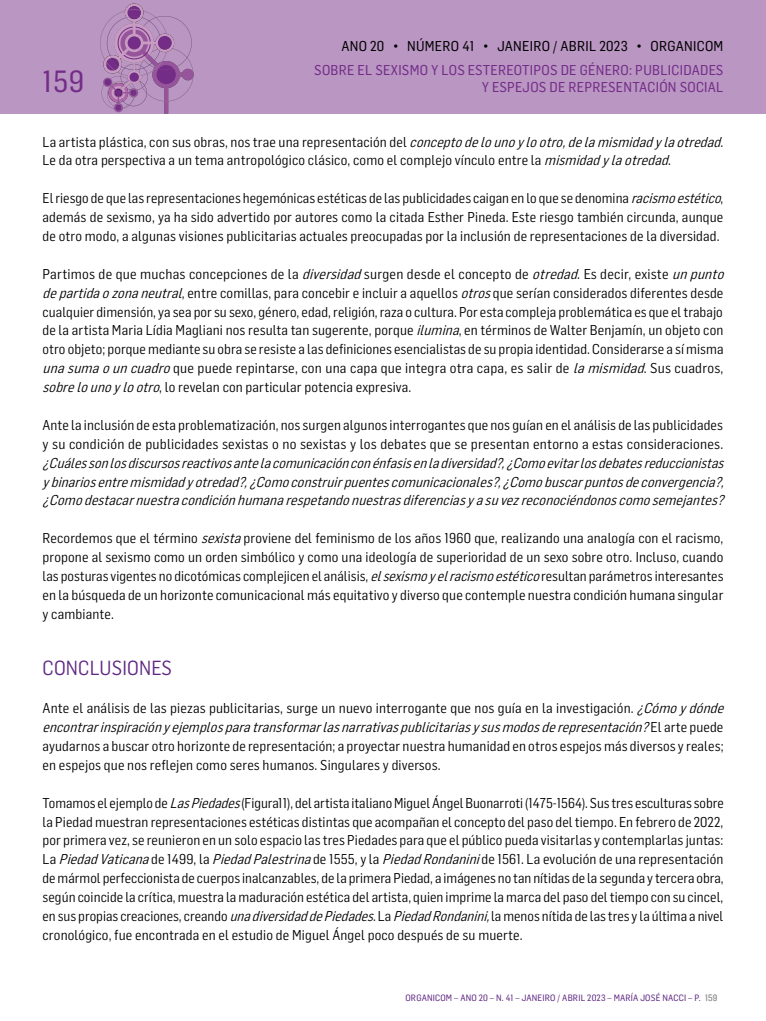
<style>
.page{position:relative;width:766px;height:1021px;background:#fff}
.page>*{position:absolute;margin:0;border:0;box-sizing:border-box;transform-origin:0 0}
.t1{font:30px "Flama Semicondensed Basic";color:#732d87}
.t2{font:20px "Flama Semicondensed";letter-spacing:.01em;color:#5f2882}
.t3{font:14px/18.9px "Flama Semicondensed";letter-spacing:.01em;color:#000}
.t4{font:italic 14px/18.9px "Flama Semicondensed";color:#000;text-align:justify}
.t5{font:14px/16.8px "Flama Semicondensed Basic";letter-spacing:.02em;color:#732d87;text-align:right}
.t6{font:14px "Flama Semicondensed Basic";letter-spacing:.02em;color:#000}
.t7{font:9px "Flama Semicondensed Basic";letter-spacing:.02em;color:#5f2882}
.s1{font-style:italic}
.s2{color:#9d9d9c}
</style>
<div class="page">
<div style="left:0;top:0;width:765px;height:113px;background:#ba96c3"></div>
<svg style="left:100px;top:3px;width:93px;height:110px"></svg>
<div style="left:158px;top:36px;width:14px;height:14px;background:#732d87;border-radius:50%"></div>
<div style="left:104px;top:79px;width:7px;height:7px;background:#732d87;border-radius:3px"></div>
<div style="left:128px;top:36px;width:13px;height:13px;background:#732d87;border-radius:50%"></div>
<div style="left:115px;top:89px;width:7px;height:7px;background:#732d87;border-radius:3px"></div>
<div style="left:129px;top:72px;width:10px;height:10px;background:#732d87;border-radius:5px"></div>
<h1 class="t1" style="left:43px;top:62px;width:43px">159</h1>
<p class="t6" style="left:341px;top:37px;width:383px">ANO 20 • NÚMERO 41 • JANEIRO / ABRIL 2023 • ORGANICOM</p>
<p class="t5" style="left:314px;top:61px;width:410px">SOBRE EL SEXISMO Y LOS ESTEREOTIPOS DE GÉNERO: PUBLICIDADES<br>Y ESPEJOS DE REPRESENTACIÓN SOCIAL</p>
<p class="t3" style="left:43px;top:131px;width:683px">La artista plástica, con sus obras, nos trae una representación del <span class="s1">conceptodelounoylootro,delamismidadylaotredad</span>.<br>Le da otra perspectiva a un tema antropológico clásico, como el complejo vínculo entre la <span class="s1">mismidadylaotredad</span>.</p>
<p class="t3" style="left:43px;top:188px;width:683px">El riesgo de que las representaciones hegemónicas estéticas de las publicidades caigan en lo que se denomina <span class="s1">racismoestético</span>, además de sexismo, ya ha sido advertido por autores como la citada Esther Pineda. Este riesgo también circunda, aunque de otro modo, a algunas visiones publicitarias actuales preocupadas por la inclusión de representaciones de la diversidad.</p>
<p class="t3" style="left:43px;top:264px;width:686px">Partimos de que muchas concepciones de la <span class="s1">diversidad</span>surgen desde el concepto de <span class="s1">otredad</span>. Es decir, existe <span class="s1">unpunto departidaozonaneutral</span>, entre comillas, para concebir e incluir a aquellos <span class="s1">otros</span>que serían considerados diferentes desde cualquier dimensión, ya sea por su sexo, género, edad, religión, raza o cultura. Por esta compleja problemática es que el trabajo de la artista Maria Lídia Magliani nos resulta tan sugerente, porque <span class="s1">ilumina</span>, en términos de Walter Benjamín, un objeto con otro objeto; porque mediante su obra se resiste a las definiciones esencialistas de su propia identidad. Considerarse a sí misma <span class="s1">unasumaouncuadro</span>que puede repintarse, con una capa que integra otra capa, es salir de <span class="s1">lamismidad</span>. Sus cuadros, <span class="s1">sobrelounoylootro</span>, lo revelan con particular potencia expresiva.</p>
<p class="t3" style="left:43px;top:415px;width:682px">Ante la inclusión de esta problematización, nos surgen algunos interrogantes que nos guían en el análisis de las publicidades y su condición de publicidades sexistas o no sexistas y los debates que se presentan entorno a estas consideraciones.</p>
<p class="t4" style="left:43px;top:452px;width:686px">¿Cuálessonlosdiscursosreactivosantelacomunicaciónconénfasisenladiversidad?,¿Comoevitarlosdebatesreduccionistas ybinariosentremismidadyotredad?,¿Comoconstruirpuentescomunicacionales?,¿Comobuscarpuntosdeconvergencia?, ¿Comodestacarnuestracondiciónhumanarespetandonuestrasdiferenciasyasuvezreconociéndonoscomosemejantes?</p>
<p class="t3" style="left:43px;top:528px;width:682px;text-align:justify">Recordemos que el término <span class="s1">sexista</span>proviene del feminismo de los años 1960 que, realizando una analogía con el racismo, propone al sexismo como un orden simbólico y como una ideología de superioridad de un sexo sobre otro. Incluso, cuando las posturas vigentes no dicotómicas complejicen el análisis, <span class="s1">elsexismoyelracismoestético</span>resultan parámetros interesantes en la búsqueda de un horizonte comunicacional más equitativo y diverso que contemple nuestra condición humana singular y cambiante.</p>
<h2 class="t2" style="left:43px;top:655px;width:131px">CONCLUSIONES</h2>
<p class="t3" style="left:43px;top:698px;width:686px">Ante el análisis de las piezas publicitarias, surge un nuevo interrogante que nos guía en la investigación. <span class="s1">¿Cómoydónde encontrarinspiraciónyejemplosparatransformarlasnarrativaspublicitariasysusmodosderepresentación?</span>E l a r t e p u e d e ayudarnos a buscar otro horizonte de representación; a proyectar nuestra humanidad en otros espejos más diversos y reales; en espejos que nos reflejen como seres humanos. Singulares y diversos.</p>
<p class="t3" style="left:43px;top:792px;width:682px;text-align:justify">Tomamos el ejemplo de <span class="s1">LasPiedades</span>(Figura 11), del artista italiano Miguel Ángel Buonarroti (1475-1564). Sus tres esculturas sobre la Piedad muestran representaciones estéticas distintas que acompañan el concepto del paso del tiempo. En febrero de 2022, por primera vez, se reunieron en un solo espacio las tres Piedades para que el público pueda visitarlas y contemplarlas juntas:<br>La <span class="s1">PiedadVaticana</span>de 1499, la <span class="s1">PiedadPalestrina</span>de 1555, y la <span class="s1">PiedadRondanini</span>de 1561. La evolución de una representación de mármol perfeccionista de cuerpos inalcanzables, de la primera Piedad, a imágenes no tan nítidas de la segunda y tercera obra, según coincide la crítica, muestra la maduración estética del artista, quien imprime la marca del paso del tiempo con su cincel, en sus propias creaciones, creando <span class="s1">unadiversidaddePiedades</span>. La <span class="s1">PiedadRondanini,</span>la menos nítida de las tres y la última a nivel cronológico, fue encontrada en el estudio de Miguel Ángel poco después de su muerte.</p>
<p class="t7" style="left:405px;top:992px;width:267px">ORGANICOM – ANO 20 – N. 41 – JANEIRO / ABRIL 2023 – MARÍA JOSÉ NACCI</p>
<p class="t7" style="left:688px;top:992px;width:31px">– P. <span class="s2">159</span></p>
</div>
